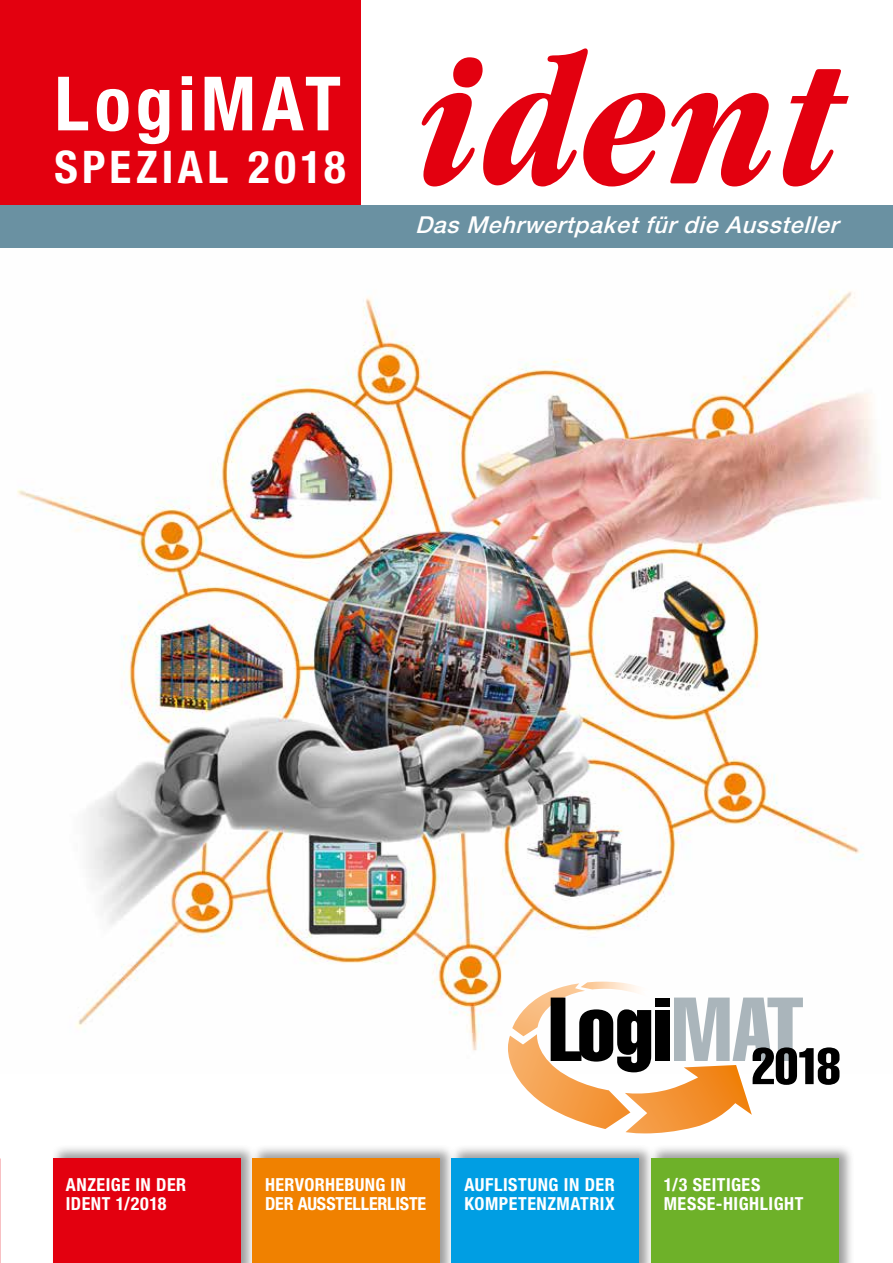
<style>
.page{position:relative;width:893px;height:1263px;background:#fff}
.page>*{position:absolute;margin:0;border:0;box-sizing:border-box;transform-origin:0 0}
.t1{font:700 condensed 75px "Helvetica Neue LT Std";letter-spacing:.065em;color:#fff}
.t2{font:700 condensed 45px "Helvetica Neue LT Std";letter-spacing:.095em;color:#fff}
.t3{font:italic 500 23.25px "Helvetica Neue LT Std";color:#fff}
.t4{font:700 condensed 18px/19.5px "Helvetica Neue LT Std";letter-spacing:.025em;color:#fff}
.t5{font:700 condensed 18px/19.5px "Helvetica Neue LT Std";letter-spacing:-.005em;color:#fff}
</style>
<div class="page">
<img style="left:17px;top:290px;width:859px;height:784px">
<div style="left:0;top:0;width:361px;height:235px;background:#e3000f"></div>
<div style="left:0;top:205px;width:893px;height:43px;background:#6a91a2"></div>
<svg style="left:422px;top:48px;width:427px;height:139px"></svg>
<div style="left:51px;top:1144px;width:205px;height:119px;background:#000;opacity:.39"></div>
<div style="left:53px;top:1158px;width:187px;height:105px;background:#e3000f"></div>
<div style="left:250px;top:1144px;width:206px;height:119px;background:#000;opacity:.39"></div>
<div style="left:252px;top:1158px;width:188px;height:105px;background:#f08100"></div>
<div style="left:450px;top:1144px;width:205px;height:119px;background:#000;opacity:.39"></div>
<div style="left:452px;top:1158px;width:187px;height:105px;background:#009ee3"></div>
<div style="left:649px;top:1144px;width:205px;height:119px;background:#000;opacity:.39"></div>
<div style="left:651px;top:1158px;width:187px;height:105px;background:#6eb129"></div>
<img style="left:581px;top:982px;width:72px;height:1px">
<svg style="left:508px;top:983px;width:331px;height:150px"></svg>
<h1 class="t1" style="left:54px;top:58px;width:288px">LogiMAT</h1>
<h2 class="t2" style="left:54px;top:140px;width:293px">SPEZIAL 2018</h2>
<p class="t3" style="left:415px;top:211px;width:432px">Das Mehrwertpaketfürdie Aussteller</p>
<p class="t4" style="left:66px;top:1174px;width:122px">ANZEIGE IN DER<br>IDENT 1/2018</p>
<p class="t5" style="left:265px;top:1174px;width:163px">HERVORHEBUNG IN<br>DER AUSSTELLERLISTE</p>
<p class="t4" style="left:464px;top:1174px;width:152px">AUFLISTUNG IN DER<br>KOMPETENZMATRIX</p>
<p class="t4" style="left:664px;top:1174px;width:141px">1/3 SEITIGES<br>MESSE-HIGHLIGHT</p>
</div>
